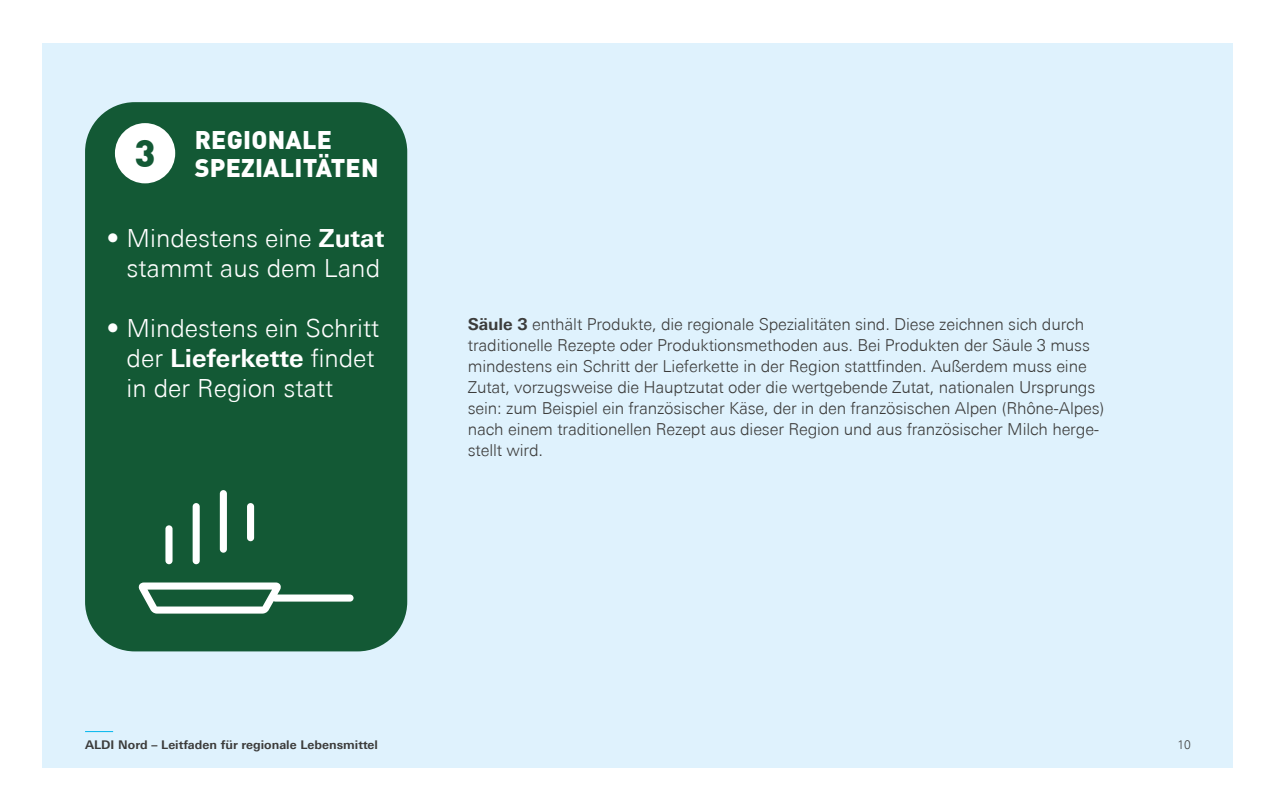
<style>
.page{position:relative;width:1276px;height:810px;background:#fff}
.page>*{position:absolute;margin:0;border:0;box-sizing:border-box;transform-origin:0 0}
.t1{font:300 25.05px/30px "Univers Next Pro";color:#fff;text-align:right}
.t2{font:900 25.05px/27.5px "DIN Pro";letter-spacing:.01em;color:#fff;text-align:center}
.t3{font:300 16.5px/21px "Univers Next Pro";letter-spacing:-.01em;color:#3c3c3b}
.t4{font:700 12px "Univers Next Pro";color:#3c3c3b}
.t5{font:300 12px "Univers Next Pro";color:#3c3c3b}
.s1{font-weight:700}
</style>
<div class="page">
<div style="left:43px;top:43px;width:1190px;height:724px;background:#dff2fd"></div>
<svg style="left:85px;top:731px;width:28px;height:1px"></svg>
<div style="left:85px;top:102px;width:322px;height:549px;background:#135935;border-radius:50px"></div>
<div style="left:115px;top:123px;width:60px;height:60px;background:#fff;border-radius:50%"></div>
<div style="left:165px;top:525px;width:7px;height:39px;background:#fff;border-radius:4px"></div>
<div style="left:193px;top:503px;width:7px;height:61px;background:#fff;border-radius:4px"></div>
<div style="left:220px;top:490px;width:7px;height:63px;background:#fff;border-radius:4px"></div>
<div style="left:247px;top:503px;width:7px;height:38px;background:#fff;border-radius:4px"></div>
<svg style="left:138px;top:583px;width:215px;height:31px"></svg>
<h1 class="t2" style="left:135px;top:125px;width:245px">REGIONALE<br><sup>3</sup> SPEZIALITÄTEN</h1>
<h1 class="t1" style="left:107px;top:223px;width:279px">• Mindestens eine <span class="s1">Zutat </span>stammt aus dem Land</h1>
<h1 class="t1" style="left:126px;top:313px;width:254px;text-align:left;text-indent:-20px">• Mindestens ein Schritt der <span class="s1">Lieferkette</span> findet in der Region statt</h1>
<p class="t3" style="left:468px;top:314px;width:638px"><span class="s1">Säule 3</span> enthält Produkte, die regionale Spezialitäten sind. Diese zeichnen sich durch traditionelle Rezepte oder Produktionsmethoden aus. Bei Produkten der Säule 3 muss mindestens ein Schritt der Lieferkette in der Region stattfinden. Außerdem muss eine Zutat, vorzugsweise die Hauptzutat oder die wertgebende Zutat, nationalen Ursprungs sein: zum Beispiel ein französischer Käse, der in den französischen Alpen (Rhône-Alpes) nach einem traditionellen Rezept aus dieser Region und aus französischer Milch herge&shy;stellt wird.</p>
<p class="t4" style="left:85px;top:738px;width:294px">ALDI Nord – Leitfaden für regionale Lebensmittel</p>
<p class="t5" style="left:1177px;top:738px;width:15px">10</p>
</div>
